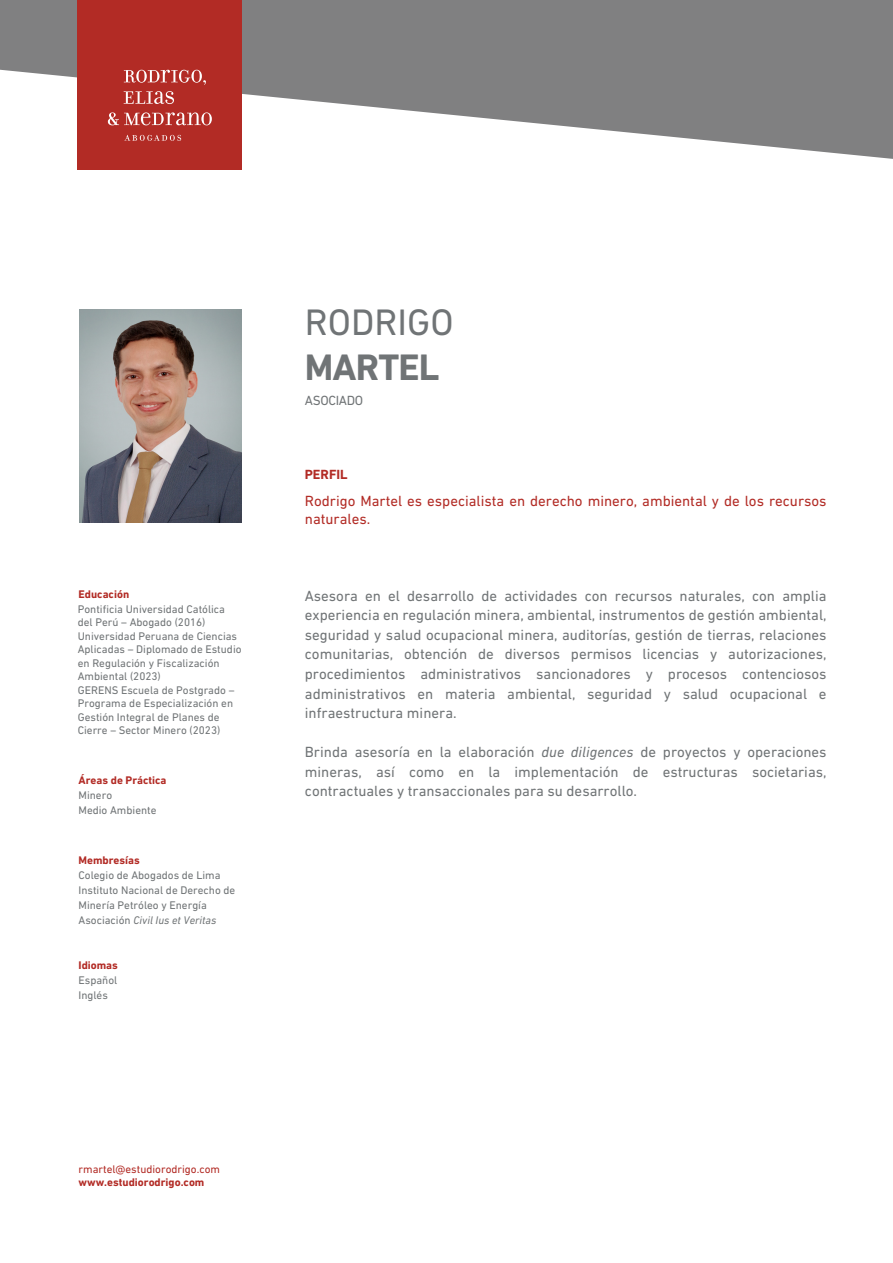
<style>
.page{position:relative;width:893px;height:1263px;background:#fff}
.page>*{position:absolute;margin:0;border:0;box-sizing:border-box;transform-origin:0 0}
.t1{font:37.5px "DIN Next LT Pro";color:#707476}
.t2{font:700 37.5px "DIN Next LT Pro";letter-spacing:-.025em;color:#707476}
.t3{font:15px/19.5px "DIN Next LT Pro";color:#707476;text-align:justify}
.t4{font:15px/18px "DIN Next LT Pro";color:#b22b25}
.t5{font:13.5px "DIN Next LT Pro";letter-spacing:-.025em;color:#717577}
.t6{font:700 13.5px "DIN Next LT Pro";color:#b22b25}
.t7{font:11.25px/13.5px "DIN Next LT Pro";color:#707476}
.t8{font:700 11.25px "DIN Next LT Pro";color:#b22b25}
.t9{font:11.25px "DIN Next LT Pro";color:#b22b25}
.s1{font-style:italic}
</style>
<div class="page">
<svg style="left:0;top:0;width:893px;height:159px;fill:#808081"></svg>
<div style="left:77px;top:0;width:165px;height:169px;background:#b22b25"></div>
<svg style="left:124px;top:70px;width:82px;height:15px"></svg>
<svg style="left:124px;top:91px;width:50px;height:13px"></svg>
<svg style="left:108px;top:112px;width:104px;height:13px"></svg>
<svg style="left:124px;top:135px;width:57px;height:6px"></svg>
<img style="left:80px;top:309px;width:161px;height:214px">
<p class="t8" style="left:79px;top:588px;width:52px">Educación</p>
<p class="t7" style="left:78px;top:602px;width:165px">Pontificia Universidad Católica del Perú – Abogado (2016)<br>Universidad Peruana de Ciencias<br>Aplicadas – Diplomado de Estudio en Regulación y Fiscalización<br>Ambiental (2023)<br>GERENS Escuela de Postgrado –<br>Programa de Especialización en<br>Gestión Integral de Planes de<br>Cierre – Sector Minero (2023)</p>
<p class="t8" style="left:79px;top:774px;width:90px">Áreas de Práctica</p>
<p class="t7" style="left:79px;top:788px;width:79px;line-height:15px">Minero<br>Medio Ambiente</p>
<p class="t8" style="left:79px;top:854px;width:63px">Membresías</p>
<p class="t7" style="left:79px;top:868px;width:158px;line-height:15px">Colegio de Abogados de Lima<br>Instituto Nacional de Derecho de<br>Minería Petróleo y Energía<br>Asociación <span class="s1">Civil Ius et Veritas</span></p>
<p class="t8" style="left:79px;top:959px;width:41px">Idiomas</p>
<p class="t7" style="left:79px;top:973px;width:40px;line-height:15px">Español<br>Inglés</p>
<h1 class="t1" style="left:305px;top:301px;width:150px">RODRIGO</h1>
<h1 class="t2" style="left:305px;top:345px;width:136px">MARTEL</h1>
<p class="t5" style="left:305px;top:392px;width:60px">ASOCIADO</p>
<p class="t6" style="left:305px;top:467px;width:44px">PERFIL</p>
<p class="t4" style="left:305px;top:492px;width:523px">Rodrigo Martel es especialista en derecho minero, ambiental y de los recursos naturales.</p>
<p class="t3" style="left:305px;top:586px;width:523px">Asesora en el desarrollo de actividades con recursos naturales, con amplia experiencia en regulación minera, ambiental, instrumentos de gestión ambiental, seguridad y salud ocupacional minera, auditorías, gestión de tierras, relaciones comunitarias, obtención de diversos permisos licencias y autorizaciones, procedimientos administrativos sancionadores y procesos contenciosos administrativos en materia ambiental, seguridad y salud ocupacional e infraestructura minera.</p>
<p class="t3" style="left:305px;top:742px;width:523px">Brinda asesoría en la elaboración <span class="s1">due diligences</span> de proyectos y operaciones mineras, así como en la implementación de estructuras societarias, contractuales y transaccionales para su desarrollo.</p>
<p class="t9" style="left:79px;top:1162px;width:143px">rmartel@estudiorodrigo.com</p>
<p class="t8" style="left:79px;top:1176px;width:127px">www.estudiorodrigo.com</p>
</div>
